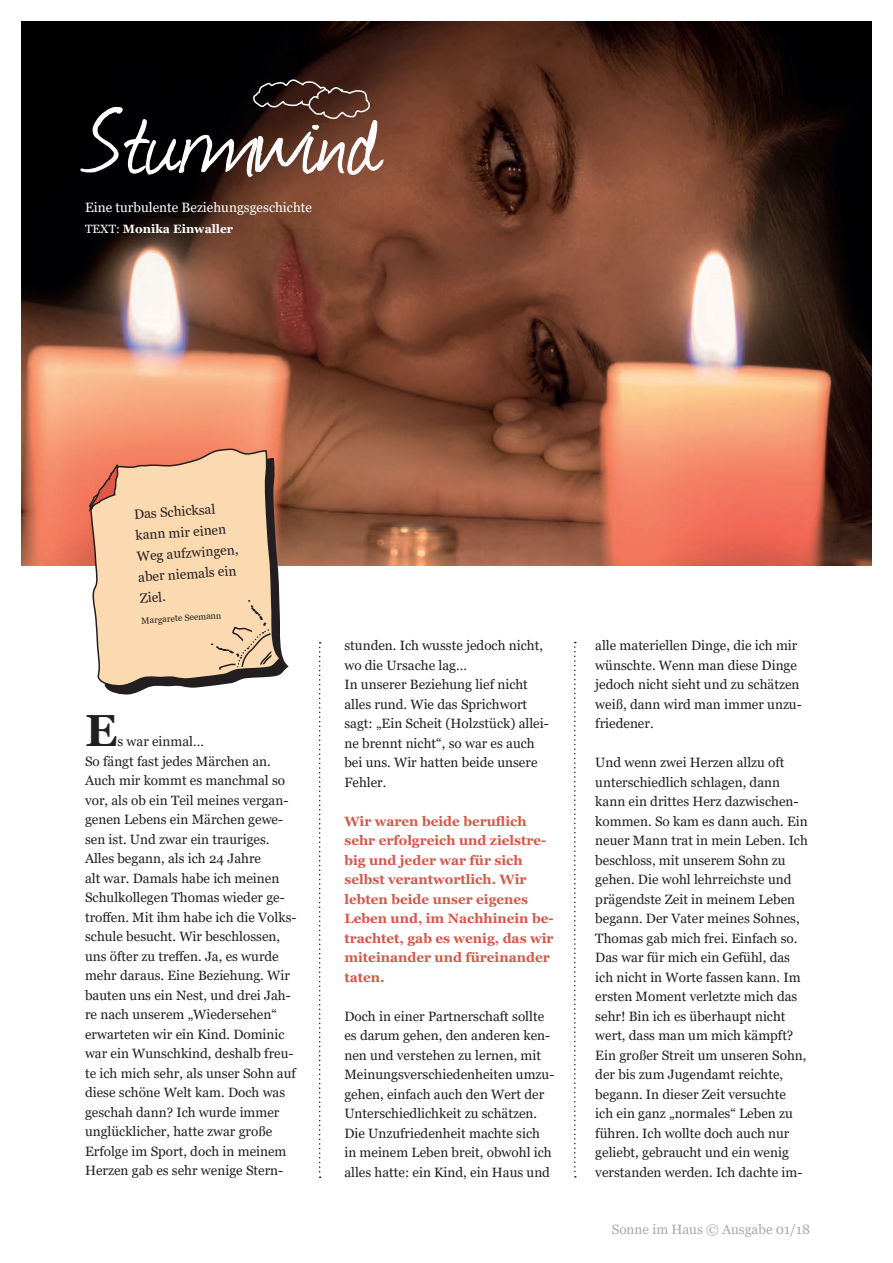
<style>
.page{position:relative;width:893px;height:1263px;background:#fff}
.page>*{position:absolute;margin:0;border:0;box-sizing:border-box;transform-origin:0 0}
.t1{font:108px "Journal";letter-spacing:-.01em;color:#fff}
.t2{font:700 45px "Georgia";color:#231f20}
.t3{font:13.5px/19.5px "Georgia";color:#231f20}
.t4{font:700 13.5px/19.5px "Georgia";color:#d65748}
.t5{font:13.5px "Georgia";color:#fff}
.t6{font:13.5px "Georgia";color:#a8a9ad}
.t7{font:700 12px "Georgia";color:#fff}
.t8{font:9px "Georgia";color:#231f20}
.s1{font-weight:400}
</style>
<div class="page">
<img style="left:21px;top:21px;width:851px;height:544px">
<svg style="left:283px;top:456px;width:6px;height:216px"></svg>
<svg style="left:88px;top:448px;width:195px;height:247px"></svg>
<svg style="left:88px;top:449px;width:194px;height:237px;background:#e5c19e"></svg>
<svg style="left:319px;top:642px;width:3px;height:536px"></svg>
<svg style="left:574px;top:642px;width:2px;height:535px"></svg>
<svg style="left:251px;top:78px;width:120px;height:42px;background:#493029"></svg>
<h1 class="t1" style="left:85px;top:68px;width:297px">Sturmwind</h1>
<p class="t5" style="left:85px;top:199px;width:229px">Eine turbulente Beziehungsgeschichte</p>
<p class="t7" style="left:85px;top:221px;width:150px"><span class="s1">TEXT:</span> Monika Einwaller</p>
<p class="t3" style="left:133px;top:504px;width:103px;line-height:21px;rotate:-4deg">Das Schicksal kann mir einen<br>Weg aufzwingen, aber niemals ein<br>Ziel.</p>
<p class="t8" style="left:141px;top:615px;width:82px;rotate:-4deg">Margarete Seemann</p>
<h2 class="t2" style="left:85px;top:702px;width:34px">E</h2>
<p class="t3" style="left:85px;top:732px;width:213px;text-indent:32px">s war einmal…<br>So fängt fast jedes Märchen an.<br>Auch mir kommt es manchmal so vor, als ob ein Teil meines vergan&shy;genen Lebens ein Märchen gewe&shy;sen ist. Und zwar ein trauriges.<br>Alles begann, als ich 24 Jahre<br>alt war. Damals habe ich meinen<br>Schulkollegen Thomas wieder ge&shy;troffen. Mit ihm habe ich die Volks&shy;schule besucht. Wir beschlossen, uns öfter zu treffen. Ja, es wurde mehr daraus. Eine Beziehung. Wir bauten uns ein Nest, und drei Jah&shy;re nach unserem „Wiedersehen“ erwarteten wir ein Kind. Dominic war ein Wunschkind, deshalb freu&shy;te ich mich sehr, als unser Sohn auf diese schöne Welt kam. Doch was geschah dann? Ich wurde immer unglücklicher, hatte zwar große<br>Erfolge im Sport, doch in meinem<br>Herzen gab es sehr wenige Stern-</p>
<p class="t3" style="left:344px;top:636px;width:206px">stunden. Ich wusste jedoch nicht, wo die Ursache lag…<br>In unserer Beziehung lief nicht alles rund. Wie das Sprichwort sagt: „Ein Scheit (Holzstück) allei&shy;ne brennt nicht“, so war es auch bei uns. Wir hatten beide unsere<br>Fehler.</p>
<p class="t4" style="left:344px;top:811px;width:211px">Wir waren beide beruflich sehr erfolgreich und zielstre&shy;big und jeder war für sich selbst verantwortlich. Wir lebten beide unser eigenes<br>Leben und, im Nachhinein be&shy;trachtet, gab es wenig, das wir miteinander und füreinander taten.</p>
<p class="t3" style="left:344px;top:1006px;width:211px">Doch in einer Partnerschaft sollte es darum gehen, den anderen ken&shy;nen und verstehen zu lernen, mit Meinungsverschiedenheiten umzu&shy;gehen, einfach auch den Wert der Unterschiedlichkeit zu schätzen.<br>Die Unzufriedenheit machte sich in meinem Leben breit, obwohl ich alles hatte: ein Kind, ein Haus und</p>
<p class="t3" style="left:595px;top:636px;width:208px">alle materiellen Dinge, die ich mir wünschte. Wenn man diese Dinge jedoch nicht sieht und zu schätzen weiß, dann wird man immer unzu&shy;friedener.</p>
<p class="t3" style="left:595px;top:753px;width:214px">Und wenn zwei Herzen allzu oft unterschiedlich schlagen, dann kann ein drittes Herz dazwischen&shy;kommen. So kam es dann auch. Ein neuer Mann trat in mein Leben. Ich beschloss, mit unserem Sohn zu gehen. Die wohl lehrreichste und prägendste Zeit in meinem Leben begann. Der Vater meines Sohnes,<br>Thomas gab mich frei. Einfach so.<br>Das war für mich ein Gefühl, das ich nicht in Worte fassen kann. Im ersten Moment verletzte mich das sehr! Bin ich es überhaupt nicht wert, dass man um mich kämpft?<br>Ein großer Streit um unseren Sohn, der bis zum Jugendamt reichte, begann. In dieser Zeit versuchte<br>ich ein ganz „normales“ Leben zu führen. Ich wollte doch auch nur geliebt, gebraucht und ein wenig verstanden werden. Ich dachte im-</p>
<p class="t6" style="left:612px;top:1221px;width:200px">Sonne im Haus © Ausgabe 01/18</p>
</div>
